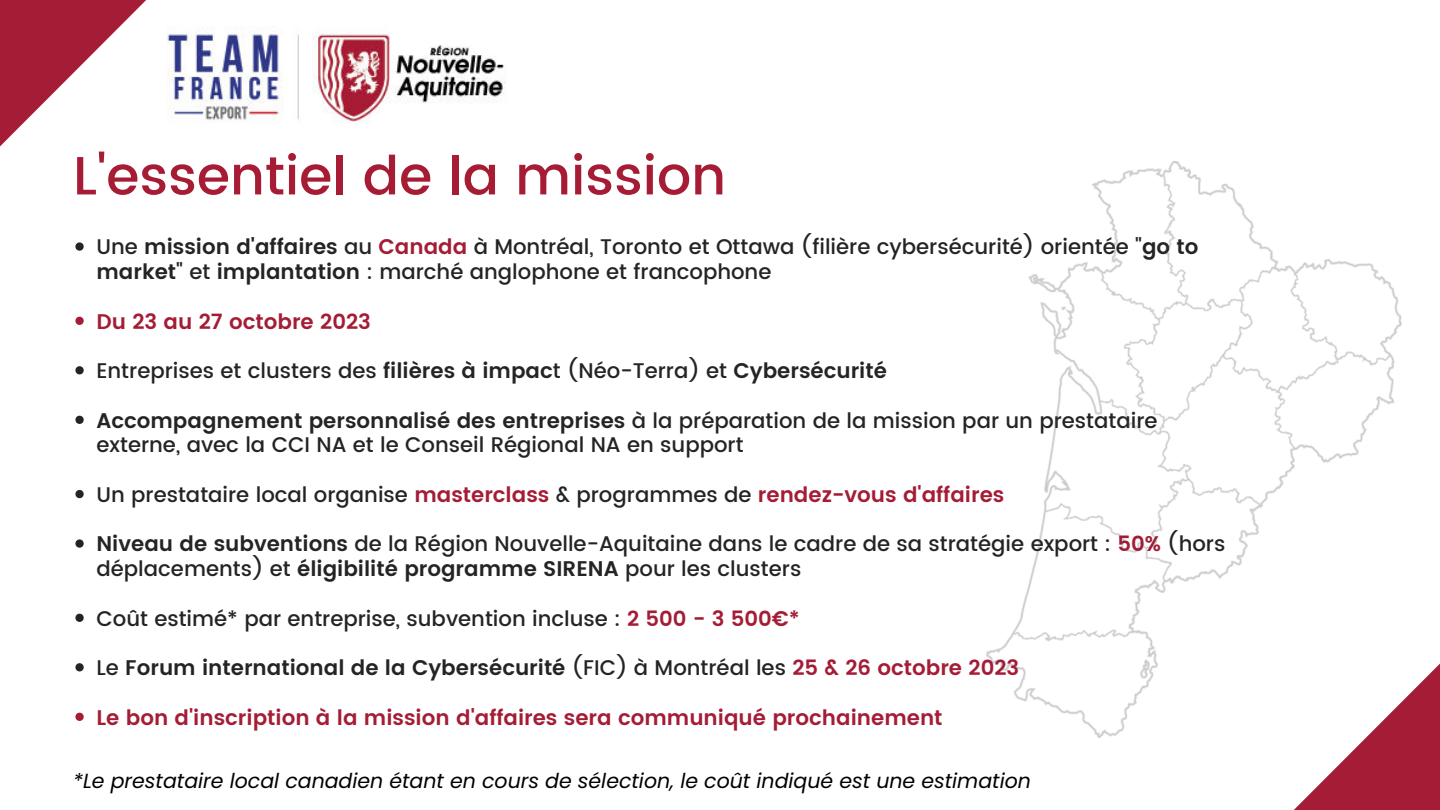
<style>
.page{position:relative;width:1440px;height:810px;background:#fff}
.page>*{position:absolute;margin:0;border:0;box-sizing:border-box;transform-origin:0 0}
.t1{font:500 53.8px "Poppins";color:#a71c35}
.t2{font:500 21.2px/24.8px "Poppins";color:#242424}
.t3{font:600 21.2px "Poppins";color:#a41c35}
.t4{font:600 21.2px "Poppins";color:#242424}
.t5{font:italic 20.5px "Poppins";color:#000}
.s1{font-weight:600}
.s2{font-weight:600;color:#a41c35}
.s3{font-weight:500}
.s4{color:#a41c35}
</style>
<div class="page">
<svg style="left:0;top:0;width:146px;height:146px"></svg>
<svg style="left:1294px;top:737px;width:146px;height:73px"></svg>
<svg style="left:75px;top:242px;width:9px;height:9px"></svg>
<svg style="left:75px;top:317px;width:9px;height:8px"></svg>
<svg style="left:75px;top:366px;width:9px;height:8px"></svg>
<svg style="left:75px;top:416px;width:9px;height:8px"></svg>
<svg style="left:75px;top:490px;width:9px;height:8px"></svg>
<svg style="left:75px;top:539px;width:9px;height:9px"></svg>
<svg style="left:75px;top:614px;width:9px;height:8px"></svg>
<svg style="left:75px;top:663px;width:9px;height:8px"></svg>
<svg style="left:75px;top:713px;width:9px;height:8px"></svg>
<img style="left:986px;top:162px;width:454px;height:575px">
<img style="left:166px;top:26px;width:339px;height:97px">
<h1 class="t1" style="left:73px;top:136px;width:655px">L'essentiel de la mission</h1>
<p class="t2" style="left:96px;top:235px;width:1104px">Une <span class="s1">mission d'affaires</span> au <span class="s2">Canada</span> à Montréal, Toronto et Ottawa (filière cybersécurité) orientée "<span class="s1">go to market</span>" et <span class="s1">implantation</span> : marché anglophone et francophone</p>
<p class="t3" style="left:96px;top:305px;width:276px">Du 23 au 27 octobre 2023</p>
<p class="t2" style="left:96px;top:359px;width:792px">Entreprises et clusters des <span class="s1">filières à impac</span>t (Néo-Terra) et <span class="s1">Cybersécurité</span></p>
<p class="t2" style="left:96px;top:408px;width:1063px"><span class="s1">Accompagnement personnalisé des entreprises</span> à la préparation de la mission par un prestataire externe, avec la CCI NA et le Conseil Régional NA en support</p>
<p class="t2" style="left:96px;top:483px;width:909px">Un prestataire local organise <span class="s2">masterclass</span> &amp; programmes de <span class="s2">rendez-vous d'affaires</span></p>
<p class="t2" style="left:96px;top:532px;width:1130px"><span class="s1">Niveau de subventions</span> de la Région Nouvelle-Aquitaine dans le cadre de sa stratégie export : <span class="s2">50%</span> (hors déplacements) et <span class="s1">éligibilité programme SIRENA</span> pour les clusters</p>
<p class="t2" style="left:96px;top:606px;width:705px">Coût estimé* par entreprise, subvention incluse : <span class="s2">2 500 - 3 500€*</span></p>
<p class="t4" style="left:96px;top:652px;width:924px"><span class="s3">Le</span> Forum international de la Cybersécurité <span class="s3">(FIC) à Montréal les</span> <span class="s4">25 &amp; 26 octobre 2023</span></p>
<p class="t3" style="left:96px;top:701px;width:848px">Le bon d'inscription à la mission d'affaires sera communiqué prochainement</p>
<p class="t5" style="left:73px;top:769px;width:959px">*Le prestataire local canadien étant en cours de sélection, le coût indiqué est une estimation</p>
</div>
